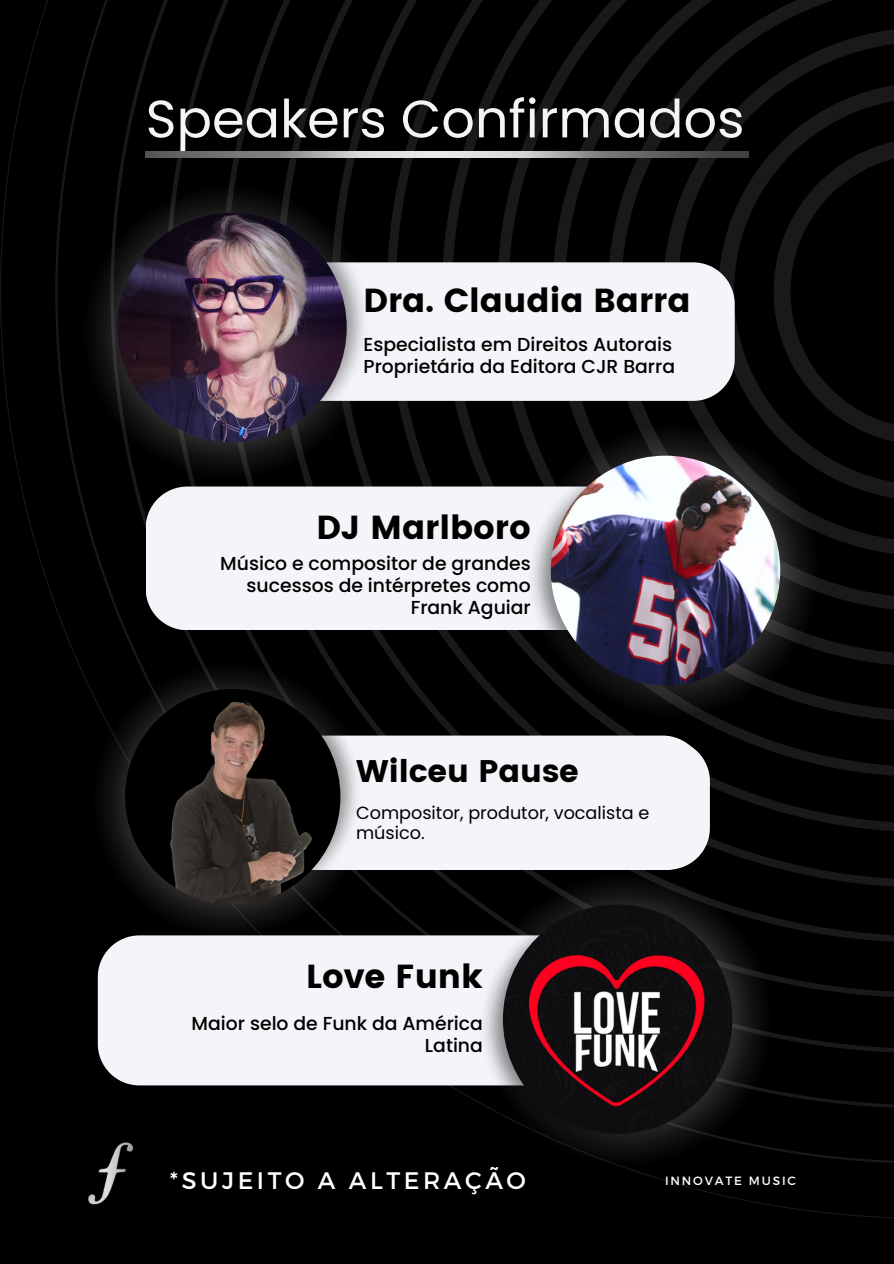
<style>
.page{position:relative;width:894px;height:1264px;background:#fff}
.page>*{position:absolute;margin:0;border:0;box-sizing:border-box;transform-origin:0 0}
.t1{font:52.5px "Poppins";color:#f3f5f9}
.t2{font:33.3px "Poppins";color:#000}
.t3{font:31.2px "Poppins";color:#000}
.t4{font:23.85px "Montserrat";letter-spacing:.15em;color:#fff}
.t5{font:500 18.75px/21.8px "Poppins";color:#000;text-align:right}
.t6{font:17.55px/19.8px "Poppins";color:#000}
.t7{font:12px "Montserrat";letter-spacing:.15em;color:#fff}
</style>
<div class="page">
<div style="left:0;top:0;width:893px;height:1263px;background:#000"></div>
<svg style="left:331px;top:0;width:562px;height:886px"></svg>
<svg style="left:386px;top:0;width:507px;height:832px"></svg>
<svg style="left:442px;top:0;width:451px;height:777px"></svg>
<svg style="left:497px;top:0;width:396px;height:721px"></svg>
<svg style="left:552px;top:0;width:341px;height:666px"></svg>
<svg style="left:607px;top:0;width:286px;height:611px"></svg>
<svg style="left:663px;top:27px;width:230px;height:529px"></svg>
<svg style="left:718px;top:82px;width:175px;height:419px"></svg>
<svg style="left:773px;top:138px;width:120px;height:307px"></svg>
<img style="left:420px;top:152px;width:327px;height:5px">
<img style="left:88px;top:1142px;width:46px;height:63px">
<div style="left:146px;top:486px;width:553px;height:144px;background:#f3f5f9;border-radius:42px"></div>
<img style="left:802px;top:420px;width:21px;height:300px">
<img style="left:489px;top:420px;width:313px;height:314px">
<img style="left:550px;top:455px;width:230px;height:230px;border-radius:50%">
<div style="left:98px;top:935px;width:553px;height:150px;background:#f3f5f9;border-radius:42px"></div>
<img style="left:754px;top:869px;width:21px;height:281px">
<img style="left:441px;top:869px;width:313px;height:313px">
<img style="left:503px;top:904px;width:229px;height:229px;border-radius:50%">
<div style="left:157px;top:262px;width:577px;height:139px;background:#f3f5f9;border-radius:42px"></div>
<img style="left:79px;top:151px;width:341px;height:342px">
<img style="left:79px;top:182px;width:300px;height:300px">
<img style="left:117px;top:213px;width:229px;height:229px;border-radius:50%">
<div style="left:409px;top:735px;width:295px;height:135px;background:#f3f5f9"></div>
<img style="left:107px;top:631px;width:302px;height:320px">
<img style="left:89px;top:660px;width:282px;height:281px">
<img style="left:125px;top:689px;width:215px;height:215px;border-radius:50%">
<p class="t1" style="left:146px;top:82px;width:600px">Speakers Confirmados</p>
<h2 class="t2" style="left:363px;top:281px;width:328px">Dra. Claudia Barra</h2>
<h4 class="t5" style="left:363px;top:334px;width:313px;line-height:21.1px;text-align:left">Especialista em Direitos Autorais<br>Proprietária da Editora CJR Barra</h4>
<p class="t2" style="left:316px;top:508px;width:216px">DJ Marlboro</p>
<p class="t5" style="left:220px;top:552px;width:312px">Músico e compositor de grandes sucessos de intérpretes como<br>Frank Aguiar</p>
<h5 class="t3" style="left:356px;top:753px;width:224px">Wilceu Pause</h5>
<p class="t6" style="left:356px;top:803px;width:294px">Compositor, produtor, vocalista e músico.</p>
<p class="t2" style="left:306px;top:957px;width:178px">Love Funk</p>
<p class="t5" style="left:191px;top:1012px;width:293px">Maior selo de Funk da América<br>Latina</p>
<p class="t4" style="left:170px;top:1164px;width:357px">*SUJEITO A ALTERAÇÃO</p>
<p class="t7" style="left:665px;top:1172px;width:132px">INNOVATE MUSIC</p>
</div>
